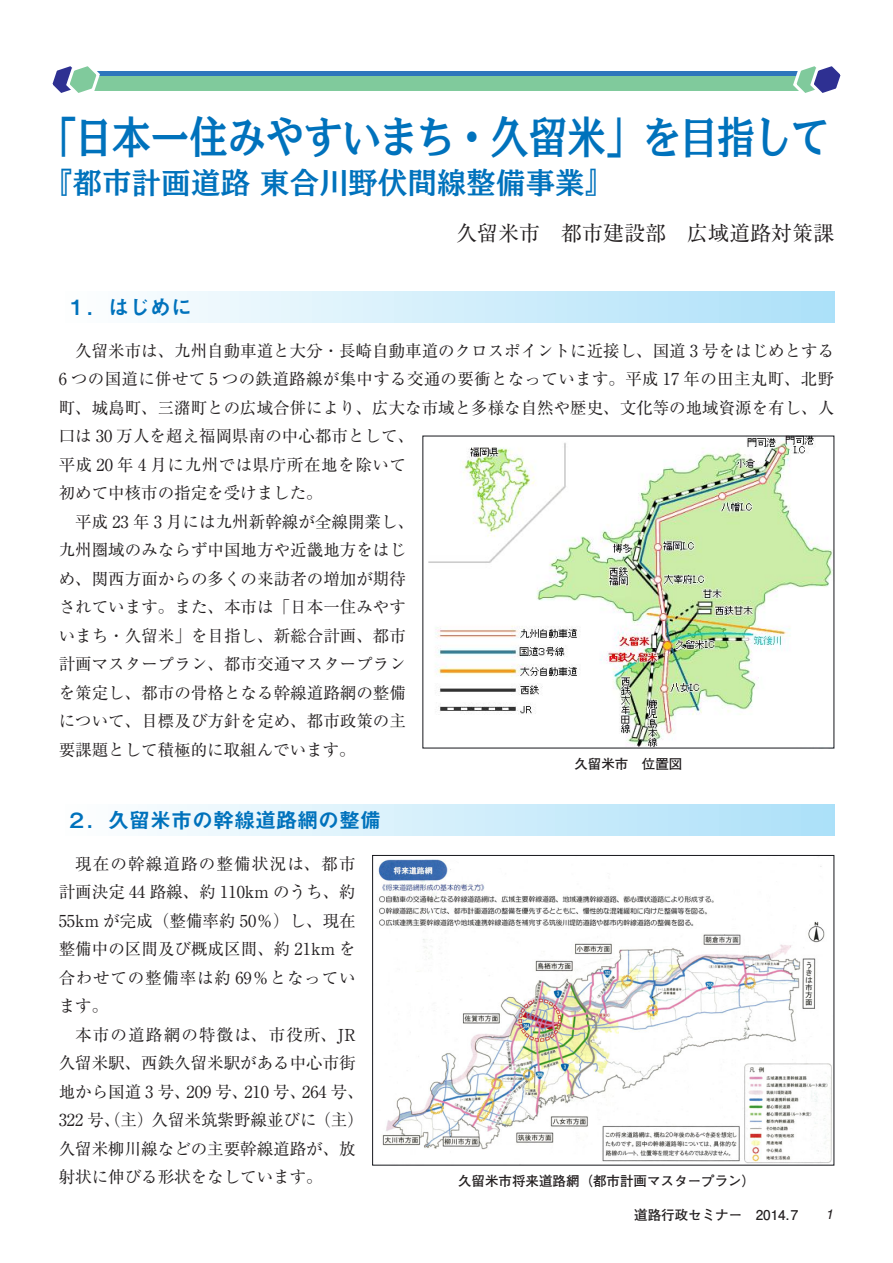
<style>
.page{position:relative;width:893px;height:1263px;background:#fff}
.page>*{position:absolute;margin:0;border:0;box-sizing:border-box;transform-origin:0 0}
.t1{font:45px "Rg PNOW MB 83 pv RKSJ H";letter-spacing:-.04em;color:#0072bc;scale:.88 1}
.t2{font:30px "Rg PNOW MB 83 pv RKSJ H";letter-spacing:-.015em;color:#0072bc}
.t3{font:21px "Midashi Go Pro MB31 90 msp RKSJ H";color:#0072bc}
.t4{font:21px "Ryumin Pro Regular 90 msp RKSJ H";color:#231f20}
.t5{font:16.5px/28.5px "Ryumin Pro Regular 90 msp RKSJ H";color:#231f20;text-align:justify}
.t6{font:16.5px "Ryumin Pro Regular 90 msp RKSJ H";letter-spacing:.02em;color:#231f20}
.t7{font:16.5px "Ryumin Pro Regular 90 msp RKSJ H";letter-spacing:.035em;color:#231f20}
.t8{font:13.5px "Futo Go B101 Pro Bold 90 msp RKSJ H";color:#231f20}
.s1{font-family:"Helvetica";font-style:italic}
</style>
<div class="page">
<div style="left:66px;top:76px;width:764px;height:15px;background:#80ca9c"></div>
<div style="left:66px;top:71px;width:764px;height:5px;background:#2e76bc"></div>
<svg style="left:52px;top:66px;width:48px;height:27px"></svg>
<svg style="left:793px;top:66px;width:48px;height:27px"></svg>
<div style="left:59px;top:291px;width:775px;height:32px;background:linear-gradient(to right,#fefefe,#ace0f9)"></div>
<div style="left:59px;top:804px;width:775px;height:32px;background:linear-gradient(to right,#fefefe,#ace0f9)"></div>
<img style="left:428px;top:438px;width:404px;height:308px">
<img style="left:378px;top:859px;width:454px;height:304px">
<div style="left:372px;top:855px;width:462px;height:311px;border:1px solid #16171c"></div>
<h1 class="t1" style="left:37px;top:114px;width:902px">「日本一住みやすいまち・久留米」を目指して</h1>
<h2 class="t2" style="left:43px;top:168px;width:573px">『都市計画道路 東合川野伏間線整備事業』</h2>
<p class="t4" style="left:456px;top:225px;width:379px">久留米市　都市建設部　広域道路対策課</p>
<p class="t3" style="left:66px;top:299px;width:128px">１．はじめに</p>
<p class="t5" style="left:75px;top:338px;width:760px">久留米市は、九州自動車道と大分・長崎自動車道のクロスポイントに近接し、国道 3 号をはじめとする</p>
<p class="t6" style="left:59px;top:373px;width:777px">6 つの国道に併せて 5 つの鉄道路線が集中する交通の要衝となっています。平成 17 年の田主丸町、北野</p>
<p class="t5" style="left:59px;top:395px;width:777px">町、城島町、三潴町との広域合併により、広大な市域と多様な自然や歴史、文化等の地域資源を有し、人</p>
<p class="t5" style="left:59px;top:424px;width:357px">口は 30 万人を超え福岡県南の中心都市として、</p>
<p class="t7" style="left:59px;top:458px;width:349px">平成 20 年 4 月に九州では県庁所在地を除いて</p>
<p class="t5" style="left:59px;top:481px;width:265px">初めて中核市の指定を受けました。</p>
<p class="t5" style="left:75px;top:509px;width:340px">平成 23 年 3 月には九州新幹線が全線開業し、</p>
<p class="t5" style="left:59px;top:538px;width:349px">九州圏域のみならず中国地方や近畿地方をはじ</p>
<p class="t5" style="left:59px;top:566px;width:349px">め、関西方面からの多くの来訪者の増加が期待</p>
<p class="t5" style="left:59px;top:595px;width:349px">されています。また、本市は「日本一住みやす</p>
<p class="t5" style="left:59px;top:623px;width:349px">いまち・久留米」を目指し、新総合計画、都市</p>
<p class="t5" style="left:59px;top:652px;width:349px">計画マスタープラン、都市交通マスタープラン</p>
<p class="t5" style="left:59px;top:680px;width:349px">を策定し、都市の骨格となる幹線道路網の整備</p>
<p class="t5" style="left:59px;top:709px;width:349px">について、目標及び方針を定め、都市政策の主</p>
<p class="t5" style="left:59px;top:737px;width:298px">要課題として積極的に取組んでいます。</p>
<p class="t8" style="left:574px;top:759px;width:109px">久留米市　位置図</p>
<p class="t3" style="left:66px;top:812px;width:316px">２．久留米市の幹線道路網の整備</p>
<p class="t5" style="left:59px;top:851px;width:299px;text-indent:16px">現在の幹線道路の整備状況は、都市計画決定 44 路線、約 110km のうち、約55km が完成（整備率約 50％）し、現在整備中の区間及び概成区間、約 21km を合わせての整備率は約 69％となっています。</p>
<p class="t5" style="left:59px;top:1022px;width:307px;text-align:left;text-indent:16px">本市の道路網の特徴は、市役所、JR久留米駅、西鉄久留米駅がある中心市街地から国道 3 号、209 号、210 号、264 号、<br>322 号、（主）久留米筑紫野線並びに（主）久留米柳川線などの主要幹線道路が、放射状に伸びる形状をなしています。</p>
<p class="t8" style="left:458px;top:1176px;width:298px">久留米市将来道路網（都市計画マスタープラン）</p>
<p class="t8" style="left:634px;top:1209px;width:200px">道路行政セミナー　2014.7　　<span class="s1">1</span></p>
</div>
